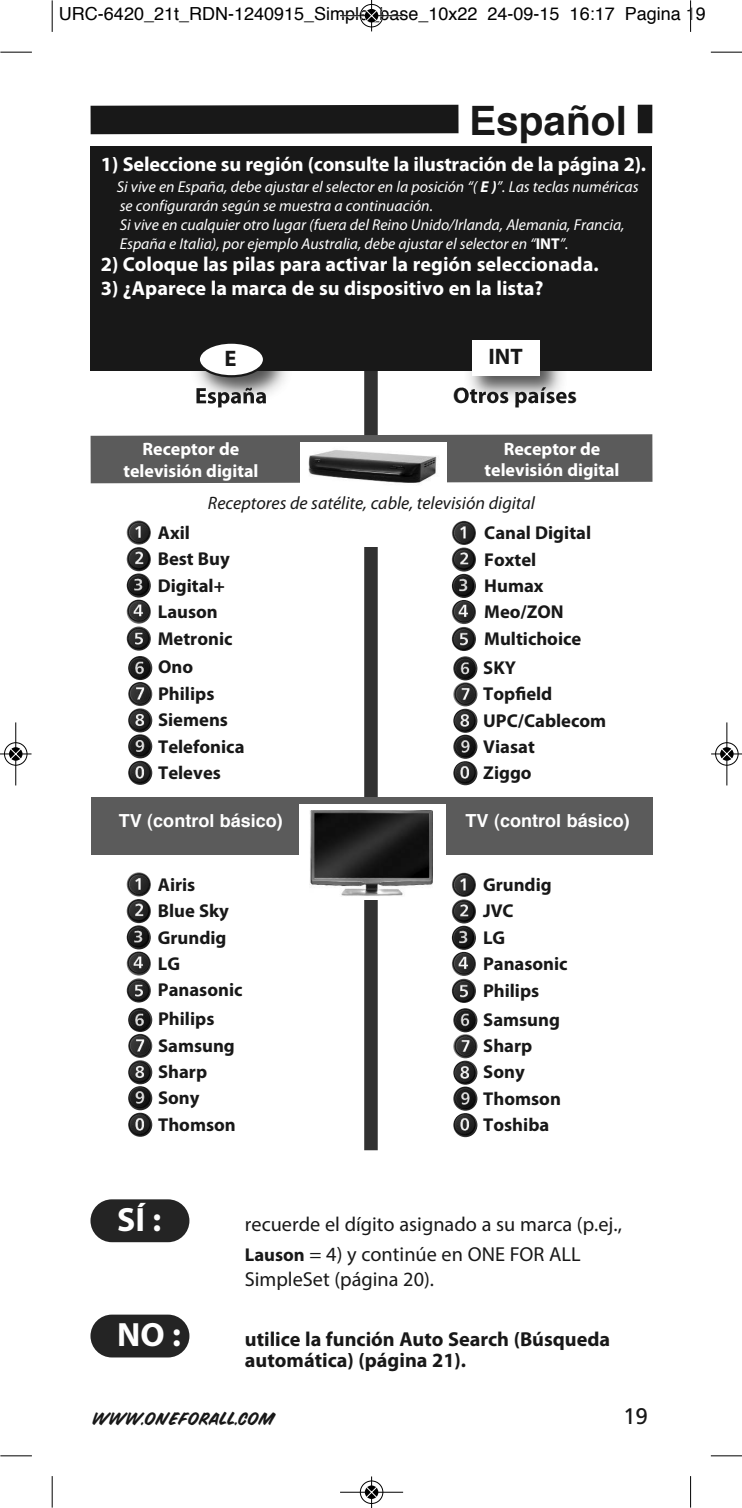
<style>
.page{position:relative;width:742px;height:1508px;background:#fff}
.page>*{position:absolute;margin:0;border:0;box-sizing:border-box;transform-origin:0 0}
.t1{font:700 40.5px "Helvetica";color:#181818}
.t2{font:700 33.75px "Myriad Pro";color:#fff}
.t3{font:700 22.5px "Myriad Pro";color:#181818}
.t4{font:22.5px "Frutiger";color:#181818}
.t5{font:700 20.25px "Myriad Pro";color:#fff}
.t6{font:20.25px/30.4px "Myriad Pro";color:#181818}
.t7{font:700 20.25px/20.2px "Myriad Pro";color:#181818}
.t8{font:700 18.68px/26.6px "Myriad Pro";color:#181818}
.t9{font:18px "Helvetica";color:#000}
.t10{font:700 18px/21.6px "Myriad Pro";color:#fff;text-align:center}
.t11{font:italic 18px "Myriad Pro";color:#181818}
.t12{font:700 18px "Helvetica";color:#fff}
.t13{font:italic 15.75px/18.9px "Myriad Pro";color:#fff}
.t14{font:13.5px "Snyder Speed";letter-spacing:.035em;color:#181818}
.s1{font-weight:700}
.s2{font-weight:700;font-style:normal}
.s3{font-weight:700;font-size:18.68px}
</style>
<div class="page">
<div style="left:364px;top:348px;width:13px;height:802px;background:#313131"></div>
<div style="left:90px;top:146px;width:562px;height:225px;background:#181818"></div>
<div style="left:90px;top:105px;width:368px;height:29px;background:#181818"></div>
<div style="left:639px;top:107px;width:10px;height:24px;background:#181818"></div>
<div style="left:637px;top:105px;width:15px;height:28px;border:2px solid #181818"></div>
<div style="left:90px;top:1199px;width:99px;height:43px;background:#242424;border-radius:21px"></div>
<div style="left:90px;top:1314px;width:99px;height:43px;background:#242424;border-radius:21px"></div>
<div style="left:90px;top:434px;width:562px;height:49px;background:#5b5b5b"></div>
<img style="left:451px;top:627px;width:25px;height:24px;border-radius:50%">
<img style="left:451px;top:600px;width:25px;height:24px;border-radius:50%">
<img style="left:451px;top:574px;width:25px;height:24px;border-radius:50%">
<img style="left:451px;top:547px;width:25px;height:24px;border-radius:50%">
<img style="left:451px;top:521px;width:25px;height:24px;border-radius:50%">
<img style="left:453px;top:734px;width:24px;height:25px;border-radius:50%">
<img style="left:453px;top:761px;width:24px;height:24px;border-radius:50%">
<img style="left:453px;top:708px;width:24px;height:25px;border-radius:50%">
<img style="left:453px;top:682px;width:24px;height:24px;border-radius:50%">
<img style="left:453px;top:656px;width:24px;height:24px;border-radius:50%">
<div style="left:91px;top:797px;width:561px;height:58px;background:#5b5b5b"></div>
<img style="left:127px;top:626px;width:24px;height:24px;border-radius:50%">
<img style="left:127px;top:599px;width:24px;height:24px;border-radius:50%">
<img style="left:127px;top:573px;width:24px;height:24px;border-radius:50%">
<img style="left:127px;top:547px;width:24px;height:24px;border-radius:50%">
<img style="left:127px;top:520px;width:24px;height:24px;border-radius:50%">
<img style="left:128px;top:734px;width:24px;height:24px;border-radius:50%">
<img style="left:128px;top:761px;width:24px;height:24px;border-radius:50%">
<img style="left:128px;top:708px;width:24px;height:24px;border-radius:50%">
<img style="left:128px;top:682px;width:24px;height:24px;border-radius:50%">
<img style="left:128px;top:656px;width:24px;height:24px;border-radius:50%">
<img style="left:451px;top:978px;width:25px;height:25px;border-radius:50%">
<img style="left:451px;top:952px;width:25px;height:24px;border-radius:50%">
<img style="left:451px;top:925px;width:25px;height:25px;border-radius:50%">
<img style="left:451px;top:899px;width:25px;height:24px;border-radius:50%">
<img style="left:451px;top:872px;width:25px;height:25px;border-radius:50%">
<img style="left:453px;top:1086px;width:24px;height:24px;border-radius:50%">
<img style="left:453px;top:1113px;width:24px;height:24px;border-radius:50%">
<img style="left:453px;top:1060px;width:24px;height:24px;border-radius:50%">
<img style="left:453px;top:1034px;width:24px;height:24px;border-radius:50%">
<img style="left:453px;top:1008px;width:24px;height:24px;border-radius:50%">
<img style="left:127px;top:978px;width:24px;height:24px;border-radius:50%">
<img style="left:127px;top:951px;width:24px;height:24px;border-radius:50%">
<img style="left:127px;top:925px;width:24px;height:24px;border-radius:50%">
<img style="left:127px;top:899px;width:24px;height:24px;border-radius:50%">
<img style="left:127px;top:872px;width:24px;height:24px;border-radius:50%">
<img style="left:128px;top:1086px;width:24px;height:24px;border-radius:50%">
<img style="left:128px;top:1112px;width:24px;height:24px;border-radius:50%">
<img style="left:128px;top:1060px;width:24px;height:24px;border-radius:50%">
<img style="left:128px;top:1033px;width:24px;height:25px;border-radius:50%">
<img style="left:128px;top:1007px;width:24px;height:25px;border-radius:50%">
<img style="left:196px;top:371px;width:91px;height:24px">
<img style="left:196px;top:388px;width:70px;height:18px">
<svg style="left:197px;top:343px;width:68px;height:34px"></svg>
<div style="left:299px;top:804px;width:147px;height:96px;background:#fff"></div>
<img style="left:309px;top:810px;width:123px;height:86px">
<div style="left:300px;top:443px;width:146px;height:104px;background:#fff"></div>
<img style="left:308px;top:450px;width:129px;height:33px">
<img style="left:469px;top:340px;width:93px;height:47px">
<img style="left:462px;top:387px;width:105px;height:17px">
<div style="left:472px;top:339px;width:67px;height:36px;background:#fff"></div>
<hr style="left:52px;top:0;width:1px;height:32px;background:#000">
<hr style="left:0;top:52px;width:32px;height:1px;background:#000">
<hr style="left:690px;top:0;width:1px;height:32px;background:#000">
<hr style="left:710px;top:52px;width:31px;height:1px;background:#000">
<hr style="left:52px;top:1476px;width:1px;height:31px;background:#000">
<hr style="left:0;top:1455px;width:32px;height:1px;background:#000">
<hr style="left:690px;top:1476px;width:1px;height:31px;background:#000">
<hr style="left:710px;top:1455px;width:31px;height:1px;background:#000">
<div style="left:359px;top:4px;width:24px;height:24px;border:1px solid #fff;border-radius:50%"></div>
<hr style="left:340px;top:15px;width:63px;height:1px;background:#000">
<hr style="left:371px;top:0;width:1px;height:31px;background:#000">
<div style="left:360px;top:4px;width:23px;height:23px;border:1px solid #000;border-radius:50%"></div>
<svg style="left:364px;top:9px;width:14px;height:13px"></svg>
<svg style="left:366px;top:10px;width:11px;height:11px"></svg>
<div style="left:359px;top:1480px;width:24px;height:24px;border:1px solid #fff;border-radius:50%"></div>
<hr style="left:340px;top:1491px;width:63px;height:1px;background:#000">
<hr style="left:371px;top:1476px;width:1px;height:31px;background:#000">
<div style="left:360px;top:1480px;width:23px;height:23px;border:1px solid #000;border-radius:50%"></div>
<svg style="left:364px;top:1485px;width:14px;height:13px"></svg>
<svg style="left:366px;top:1486px;width:11px;height:11px"></svg>
<div style="left:4px;top:742px;width:24px;height:24px;border:1px solid #fff;border-radius:50%"></div>
<svg style="left:9px;top:746px;width:14px;height:15px"></svg>
<hr style="left:15px;top:722px;width:1px;height:63px;background:#000">
<hr style="left:0;top:753px;width:32px;height:1px;background:#000">
<div style="left:4px;top:742px;width:23px;height:23px;border:1px solid #000;border-radius:50%"></div>
<svg style="left:9px;top:747px;width:13px;height:13px"></svg>
<svg style="left:10px;top:748px;width:11px;height:11px"></svg>
<div style="left:714px;top:742px;width:24px;height:24px;border:1px solid #fff;border-radius:50%"></div>
<hr style="left:726px;top:722px;width:1px;height:63px;background:#000">
<hr style="left:710px;top:753px;width:31px;height:1px;background:#000">
<div style="left:715px;top:742px;width:23px;height:23px;border:1px solid #000;border-radius:50%"></div>
<svg style="left:719px;top:747px;width:14px;height:13px"></svg>
<svg style="left:720px;top:748px;width:12px;height:11px"></svg>
<p class="t9" style="left:59px;top:6px;width:648px">URC-6420_21t_RDN-1240915_Simple_base_10x22 24-09-15 16:17 Pagina 19</p>
<h1 class="t1" style="left:469px;top:104px;width:159px">Español</h1>
<p class="t5" style="left:101px;top:156px;width:546px">1) Seleccione su región (consulte la ilustración de la página 2).</p>
<p class="t13" style="left:117px;top:178px;width:523px">Si vive en España, debe ajustar el selector en la posición “( <span class="s1">E )</span>”. Las teclas numéricas se configurarán según se muestra a continuación.<br>Si vive en cualquier otro lugar (fuera del Reino Unido/Irlanda, Alemania, Francia, España e Italia), por ejemplo Australia, debe ajustar el selector en “<span class="s2">INT</span>”.</p>
<p class="t5" style="left:101px;top:256px;width:499px">2) Coloque las pilas para activar la región seleccionada.</p>
<p class="t5" style="left:101px;top:281px;width:444px">3) ¿Aparece la marca de su dispositivo en la lista?</p>
<p class="t3" style="left:224px;top:350px;width:14px">E</p>
<p class="t10" style="left:123px;top:440px;width:136px">Receptor de televisión digital</p>
<p class="t3" style="left:488px;top:348px;width:36px">INT</p>
<p class="t10" style="left:484px;top:439px;width:136px">Receptor de televisión digital</p>
<p class="t11" style="left:208px;top:496px;width:328px">Receptores de satélite, cable, televisión digital</p>
<p class="t8" style="left:158px;top:520px;width:76px">Axil<br>Best Buy<br>Digital+<br>Lauson<br>Metronic</p>
<p class="t8" style="left:158px;top:655px;width:88px">ono<br>Philips<br>Siemens<br>Telefonica<br>Televes</p>
<p class="t8" style="left:484px;top:521px;width:108px">Canal Digital<br>Foxtel<br>Humax<br>Meo/ZoN<br>Multichoice</p>
<p class="t8" style="left:483px;top:655px;width:124px">SKY<br>Topfield<br>UPC/Cablecom<br>Viasat<br>Ziggo</p>
<p class="t12" style="left:119px;top:813px;width:166px">TV (control básico)</p>
<p class="t12" style="left:465px;top:813px;width:166px">TV (control básico)</p>
<p class="t8" style="left:158px;top:872px;width:86px">Airis<br>Blue Sky<br>Grundig<br>LG<br>Panasonic</p>
<p class="t8" style="left:158px;top:1007px;width:79px">Philips<br>Samsung<br>Sharp<br>Sony<br>Thomson</p>
<p class="t8" style="left:483px;top:873px;width:86px">Grundig<br>JVC<br>LG<br>Panasonic<br>Philips</p>
<p class="t8" style="left:483px;top:1007px;width:79px">Samsung<br>Sharp<br>Sony<br>Thomson<br>Toshiba</p>
<h2 class="t2" style="left:117px;top:1206px;width:46px">SÍ :</h2>
<p class="t6" style="left:245px;top:1210px;width:378px">recuerde el dígito asignado a su marca (p.ej.,<br><span class="s3">Lauson</span> = 4) y continúe en ONE FOR ALL</p>
<p class="t6" style="left:245px;top:1265px;width:191px">SimpleSet (página 20).</p>
<h2 class="t2" style="left:117px;top:1322px;width:65px">No :</h2>
<p class="t7" style="left:245px;top:1331px;width:366px">utilice la función Auto Search (Búsqueda automática) (página 21).</p>
<p class="t14" style="left:93px;top:1411px;width:184px">WWW.ONEFORALL.COM</p>
<p class="t4" style="left:623px;top:1407px;width:26px">19</p>
</div>
